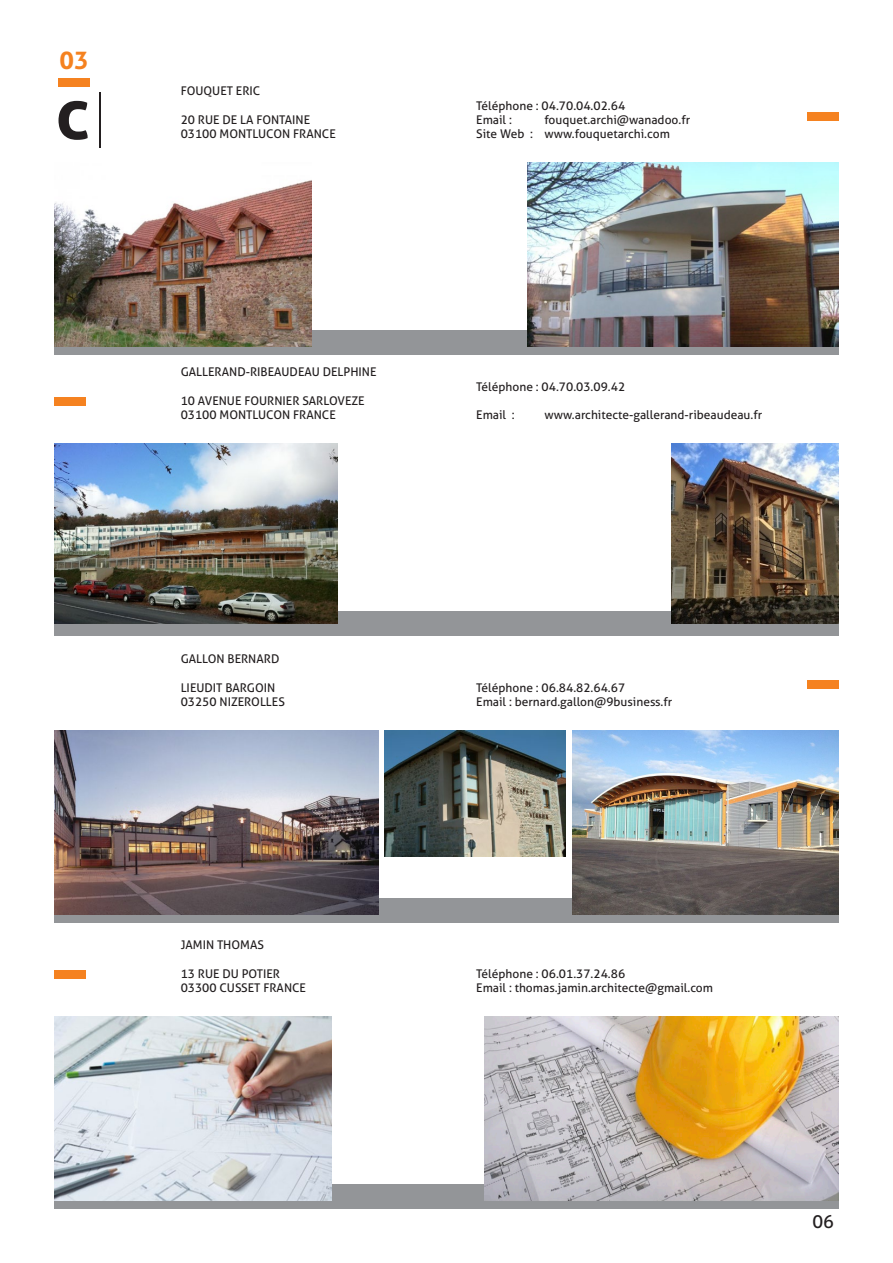
<style>
.page{position:relative;width:893px;height:1263px;background:#fff}
.page>*{position:absolute;margin:0;border:0;box-sizing:border-box;transform-origin:0 0}
.t1{font:700 24.45px "Aller";color:#f58220}
.t2{font:18px "Aller";color:#231f20}
.t3{font:12px "Aller";color:#231f20}
</style>
<div class="page">
<hr style="left:99px;top:92px;width:2px;height:56px;background:#231f20">
<svg style="left:59px;top:101px;width:29px;height:39px"></svg>
<div style="left:58px;top:78px;width:31px;height:8px;background:#f58220"></div>
<div style="left:54px;top:330px;width:785px;height:25px;background:#939598"></div>
<img style="left:54px;top:180px;width:257px;height:167px">
<img style="left:528px;top:162px;width:311px;height:185px">
<div style="left:54px;top:398px;width:31px;height:8px;background:#f58220"></div>
<div style="left:807px;top:113px;width:32px;height:8px;background:#f58220"></div>
<div style="left:54px;top:611px;width:785px;height:25px;background:#939598"></div>
<img style="left:54px;top:443px;width:283px;height:180px">
<img style="left:672px;top:443px;width:167px;height:180px">
<div style="left:54px;top:898px;width:785px;height:24px;background:#939598"></div>
<img style="left:54px;top:730px;width:324px;height:184px">
<img style="left:573px;top:730px;width:266px;height:184px">
<div style="left:54px;top:971px;width:31px;height:8px;background:#f58220"></div>
<div style="left:807px;top:680px;width:32px;height:8px;background:#f58220"></div>
<div style="left:54px;top:1184px;width:785px;height:24px;background:#939598"></div>
<img style="left:54px;top:1016px;width:278px;height:185px">
<img style="left:485px;top:1016px;width:354px;height:185px">
<img style="left:384px;top:730px;width:182px;height:126px">
<h1 class="t1" style="left:59px;top:45px;width:31px">03</h1>
<p class="t3" style="left:181px;top:84px;width:81px">FOUQUET ERIC</p>
<p class="t3" style="left:181px;top:112px;width:131px">20 RUE DE LA FONTAINE</p>
<p class="t3" style="left:181px;top:127px;width:157px">03100 MONTLUCON FRANCE</p>
<p class="t3" style="left:181px;top:365px;width:197px">GALLERAND-RIBEAUDEAU DELPHINE</p>
<p class="t3" style="left:181px;top:393px;width:185px">10 AVENUE FOURNIER SARLOVEZE</p>
<p class="t3" style="left:181px;top:408px;width:157px">03100 MONTLUCON FRANCE</p>
<p class="t3" style="left:181px;top:651px;width:100px">GALLON BERNARD</p>
<p class="t3" style="left:181px;top:680px;width:96px">LIEUDIT BARGOIN</p>
<p class="t3" style="left:181px;top:694px;width:106px">03250 NIZEROLLES</p>
<p class="t3" style="left:181px;top:937px;width:85px">JAMIN THOMAS</p>
<p class="t3" style="left:181px;top:966px;width:101px">13 RUE DU POTIER</p>
<p class="t3" style="left:181px;top:981px;width:127px">03300 CUSSET FRANCE</p>
<p class="t3" style="left:476px;top:98px;width:150px">Téléphone : 04.70.04.02.64</p>
<p class="t3" style="left:476px;top:112px;width:37px">Email :</p>
<p class="t3" style="left:544px;top:112px;width:147px">fouquet.archi@wanadoo.fr</p>
<p class="t3" style="left:476px;top:127px;width:195px">Site Web : www.fouquetarchi.com</p>
<p class="t3" style="left:476px;top:379px;width:150px">Téléphone : 04.70.03.09.42</p>
<p class="t3" style="left:476px;top:408px;width:40px">Email :</p>
<p class="t3" style="left:544px;top:408px;width:219px">www.architecte-gallerand-ribeaudeau.fr</p>
<p class="t3" style="left:476px;top:680px;width:150px">Téléphone : 06.84.82.64.67</p>
<p class="t3" style="left:476px;top:694px;width:198px">Email : bernard.gallon@9business.fr</p>
<p class="t3" style="left:476px;top:966px;width:150px">Téléphone : 06.01.37.24.86</p>
<p class="t3" style="left:476px;top:981px;width:238px">Email : thomas.jamin.architecte@gmail.com</p>
<p class="t2" style="left:812px;top:1211px;width:23px">06</p>
</div>
